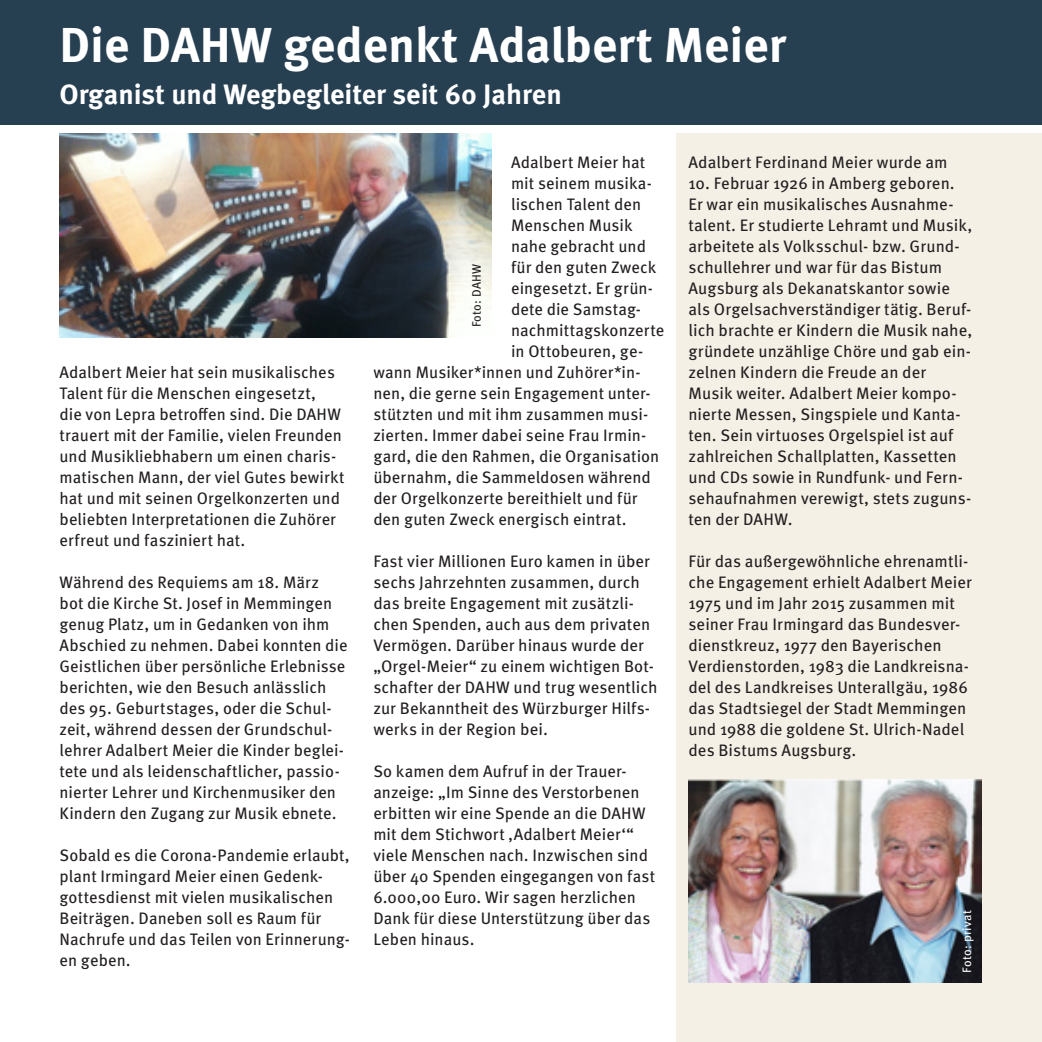
<style>
.page{position:relative;width:1042px;height:1042px;background:#fff}
.page>*{position:absolute;margin:0;border:0;box-sizing:border-box;transform-origin:0 0}
.t1{font:700 49px "Meta OT";color:#fff}
.t2{font:700 28px "Meta OT";color:#fff}
.t3{font:16.62px/21px "Meta OT";letter-spacing:.005em;color:#231f20}
.Fotonachweiß{font:12.25px "Meta OT";letter-spacing:.02em;color:#fff}
.Fotonachweiß-2{font:12.25px "Meta OT";letter-spacing:.02em;color:#231f20}
</style>
<div class="page">
<div style="left:676px;top:134px;width:366px;height:908px;background:#f4f0e6"></div>
<div style="left:351px;top:0;width:14px;height:126px;background:#263f51"></div>
<img style="left:60px;top:134px;width:431px;height:203px">
<img style="left:689px;top:779px;width:292px;height:203px">
<div style="left:0;top:0;width:1042px;height:124px;background:#263f51"></div>
<p class="t1" style="left:60px;top:14px;width:728px">Die DAHW gedenkt Adalbert Meier</p>
<p class="t2" style="left:60px;top:76px;width:504px">Organist und Wegbegleiter seit 60 Jahren</p>
<p class="t3" style="left:60px;top:362px;width:286px">Adalbert Meier hat sein musikalisches Talent für die Menschen eingesetzt,<br>die von Lepra betroffen sind. Die DAHW trauert mit der Familie, vielen Freunden und Musikliebhabern um einen charis&shy;matischen Mann, der viel Gutes bewirkt hat und mit seinen Orgelkonzerten und beliebten Interpretationen die Zuhörer erfreut und fasziniert hat.</p>
<p class="t3" style="left:60px;top:572px;width:289px">Während des Requiems am 18. März<br>bot die Kirche St. Josef in Memmingen genug Platz, um in Gedanken von ihm Abschied zu nehmen. Dabei konnten die Geistlichen über persönliche Erlebnisse berichten, wie den Besuch anlässlich des 95. Geburtstages, oder die Schul&shy;zeit, während dessen der Grundschul&shy;lehrer Adalbert Meier die Kinder beglei&shy;tete und als leidenschaftlicher, passio&shy;nierter Lehrer und Kirchenmusiker den Kindern den Zugang zur Musik ebnete.</p>
<p class="t3" style="left:60px;top:845px;width:292px">Sobald es die Corona-Pandemie erlaubt, plant Irmingard Meier einen Gedenk&shy;gottesdienst mit vielen musikalischen Beiträgen. Daneben soll es Raum für Nachrufe und das Teilen von Erinnerung&shy;en geben.</p>
<p class="t3" style="left:511px;top:152px;width:136px">Adalbert Meier hat</p>
<p class="t3" style="left:511px;top:173px;width:142px">mit seinem musika-</p>
<p class="t3" style="left:511px;top:194px;width:132px">lischen Talent den</p>
<p class="t3" style="left:511px;top:215px;width:123px">Menschen Musik</p>
<p class="t3" style="left:511px;top:236px;width:136px">nahe gebracht und</p>
<p class="t3" style="left:511px;top:257px;width:147px">für den guten Zweck</p>
<p class="t3" style="left:511px;top:278px;width:143px">eingesetzt. Er grün-</p>
<p class="t3" style="left:511px;top:299px;width:132px">dete die Samstag-</p>
<p class="t3" style="left:511px;top:320px;width:155px">nachmittagskonzerte</p>
<p class="t3" style="left:511px;top:341px;width:134px">in Ottobeuren, ge-</p>
<p class="t3" style="left:373px;top:362px;width:269px">wann Musiker*innen und Zuhörer*in-</p>
<p class="t3" style="left:373px;top:383px;width:279px">nen, die gerne sein Engagement unter-</p>
<p class="t3" style="left:373px;top:404px;width:276px">stützten und mit ihm zusammen musi-</p>
<p class="t3" style="left:373px;top:425px;width:275px">zierten. Immer dabei seine Frau Irmin-</p>
<p class="t3" style="left:373px;top:446px;width:287px">gard, die den Rahmen, die Organisation</p>
<p class="t3" style="left:373px;top:467px;width:279px">übernahm, die Sammeldosen während</p>
<p class="t3" style="left:373px;top:488px;width:266px">der Orgelkonzerte bereithielt und für</p>
<p class="t3" style="left:373px;top:509px;width:255px">den guten Zweck energisch eintrat.</p>
<p class="t3" style="left:373px;top:551px;width:286px">Fast vier Millionen Euro kamen in über sechs Jahrzehnten zusammen, durch das breite Engagement mit zusätzli&shy;chen Spenden, auch aus dem privaten Vermögen. Darüber hinaus wurde der „Orgel-Meier“ zu einem wichtigen Bot&shy;schafter der DAHW und trug wesentlich zur Bekanntheit des Würzburger Hilfs&shy;werks in der Region bei.</p>
<p class="t3" style="left:373px;top:761px;width:283px">So kamen dem Aufruf in der Trauer&shy;anzeige: „Im Sinne des Verstorbenen erbitten wir eine Spende an die DAHW mit dem Stichwort ‚Adalbert Meier‘“ viele Menschen nach. Inzwischen sind über 40 Spenden eingegangen von fast 6.000,00 Euro. Wir sagen herzlichen Dank für diese Unterstützung über das Leben hinaus.</p>
<p class="Fotonachweiß-2" style="left:469px;top:327px;width:65px;rotate:-90deg">Foto: DAHW</p>
<p class="t3" style="left:688px;top:152px;width:261px">Adalbert Ferdinand Meier wurde am</p>
<p class="t3" style="left:688px;top:173px;width:286px">10. Februar 1926 in Amberg geboren.<br>Er war ein musikalisches Ausnahme&shy;talent. Er studierte Lehramt und Musik, arbeitete als Volksschul- bzw. Grund&shy;schullehrer und war für das Bistum Augsburg als Dekanatskantor sowie als Orgelsachverständiger tätig. Beruf&shy;lich brachte er Kindern die Musik nahe, gründete unzählige Chöre und gab ein&shy;zelnen Kindern die Freude an der Musik weiter. Adalbert Meier kompo&shy;nierte Messen, Singspiele und Kanta&shy;ten. Sein virtuoses Orgelspiel ist auf zahlreichen Schallplatten, Kassetten und CDs sowie in Rundfunk- und Fern&shy;sehaufnahmen verewigt, stets zuguns&shy;ten der DAHW.</p>
<p class="t3" style="left:688px;top:551px;width:285px">Für das außergewöhnliche ehrenamtli&shy;che Engagement erhielt Adalbert Meier 1975 und im Jahr 2015 zusammen mit seiner Frau Irmingard das Bundesver&shy;dienstkreuz, 1977 den Bayerischen Verdienstorden, 1983 die Landkreisna&shy;del des Landkreises Unterallgäu, 1986 das Stadtsiegel der Stadt Memmingen und 1988 die goldene St. Ulrich-Nadel des Bistums Augsburg.</p>
<p class="Fotonachweiß" style="left:959px;top:972px;width:64px;rotate:-90deg">Foto: privat</p>
</div>
